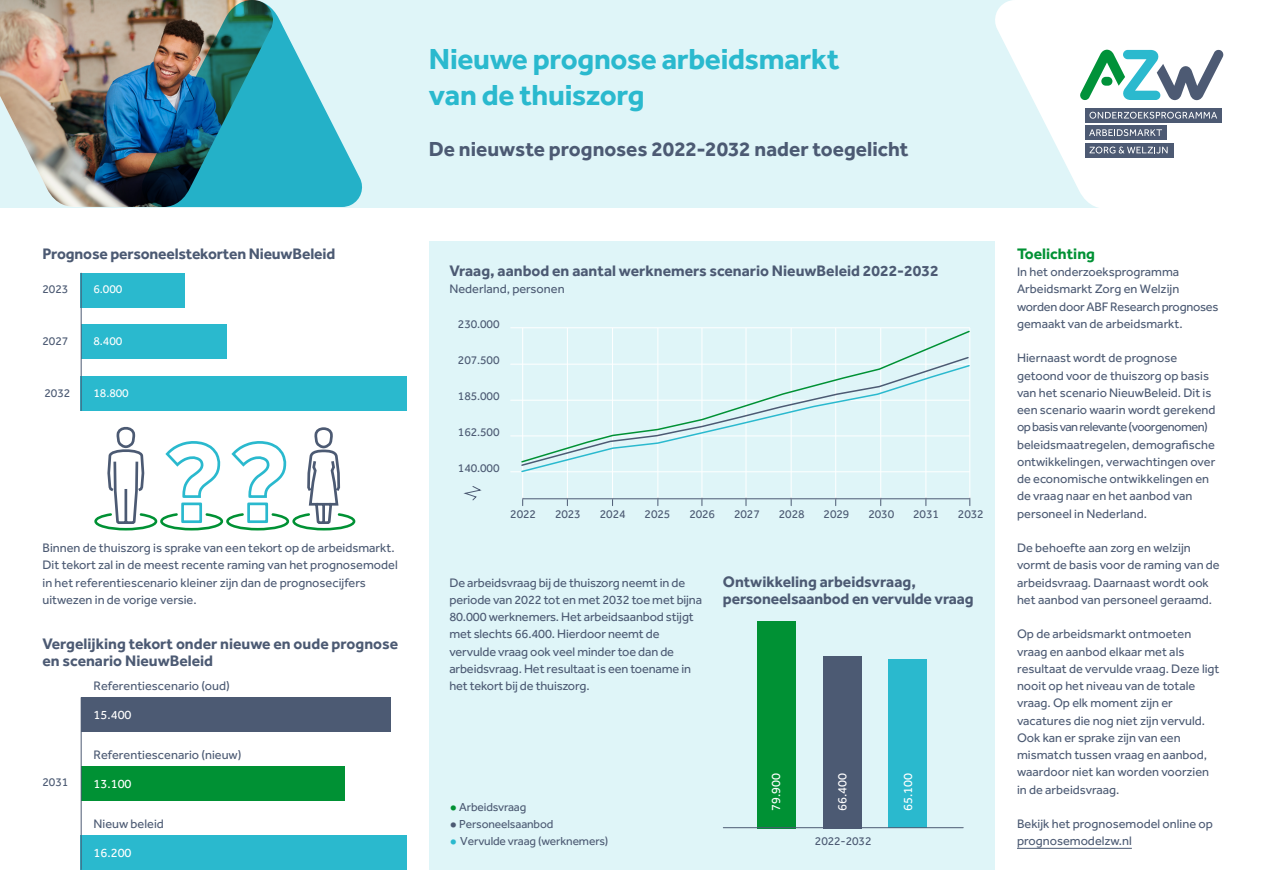
<style>
.page{position:relative;width:1263px;height:893px;background:#fff}
.page>*{position:absolute;margin:0;border:0;box-sizing:border-box;transform-origin:0 0}
.t1{font:700 30px/36px "Effra";letter-spacing:-.01em;color:#2ab9ce}
.t2{font:700 21px "Effra";color:#4c5a73}
.t3{font:700 15.75px/17.2px "Effra";color:#4c5a73}
.t4{font:700 15.75px "Effra";color:#009134}
.BODY{font:12.75px/17.2px "Effra";color:#4c5a73}
.BODY-2{font:12.75px "Effra";color:#fff}
.Bijschrift{font:12px "Effra";letter-spacing:-.01em;color:#4c5a73}
.BODY-3{font:12px "Effra";letter-spacing:-.01em;color:#4c5a73}
.BODY-4{font:12px "Effra";letter-spacing:-.01em;color:#fff}
.s1{font-weight:700;font-size:18px;color:#009134}
.s2{font-weight:700;font-size:18px}
.s3{font-weight:700;font-size:18px;color:#2ab9ce}
</style>
<div class="page">
<svg style="left:94px;top:426px;width:262px;height:105px"></svg>
<div style="left:429px;top:242px;width:565px;height:628px;background:#dff5f8"></div>
<hr style="left:1017px;top:848px;width:115px;height:1px;background:#4c5a73">
<div style="left:81px;top:376px;width:326px;height:35px;background:#2ab9ce"></div>
<div style="left:81px;top:325px;width:145px;height:34px;background:#2ab9ce"></div>
<div style="left:81px;top:273px;width:104px;height:34px;background:#2ab9ce"></div>
<div style="left:81px;top:697px;width:310px;height:35px;background:#4c5a73"></div>
<div style="left:81px;top:766px;width:263px;height:35px;background:#009134"></div>
<div style="left:81px;top:835px;width:326px;height:35px;background:#2ab9ce"></div>
<svg style="left:463px;top:486px;width:19px;height:15px"></svg>
<hr style="left:81px;top:273px;width:1px;height:138px;background:#4c5a73">
<hr style="left:81px;top:697px;width:1px;height:173px;background:#4c5a73">
<div style="left:757px;top:621px;width:38px;height:207px;background:#009134"></div>
<div style="left:823px;top:656px;width:38px;height:172px;background:#4c5a73"></div>
<div style="left:889px;top:659px;width:38px;height:169px;background:#2ab9ce"></div>
<hr style="left:723px;top:827px;width:240px;height:1px;background:#4c5a73">
<div style="left:0;top:0;width:1119px;height:207px;background:#dff5f8"></div>
<img style="left:0;top:0;width:139px;height:207px">
<svg style="left:992px;top:0;width:232px;height:208px;fill:#fff"></svg>
<div style="left:1085px;top:108px;width:137px;height:15px;background:#4d5a73"></div>
<div style="left:1085px;top:125px;width:82px;height:15px;background:#4d5a73"></div>
<svg style="left:1085px;top:143px;width:88px;height:14px"></svg>
<svg style="left:1089px;top:112px;width:128px;height:7px"></svg>
<svg style="left:1089px;top:147px;width:78px;height:6px"></svg>
<svg style="left:1080px;top:50px;width:143px;height:50px"></svg>
<div style="left:1101px;top:77px;width:11px;height:9px;background:#009239;border-radius:4px"></div>
<svg style="left:1089px;top:129px;width:73px;height:7px"></svg>
<img style="left:139px;top:0;width:223px;height:207px">
<hr style="left:511px;top:471px;width:458px;height:1px;background:#fff">
<hr style="left:511px;top:436px;width:458px;height:1px;background:#fff">
<hr style="left:511px;top:364px;width:458px;height:1px;background:#fff">
<hr style="left:511px;top:400px;width:458px;height:1px;background:#fff">
<hr style="left:511px;top:327px;width:458px;height:1px;background:#fff">
<hr style="left:522px;top:328px;width:1px;height:171px;background:#fff">
<hr style="left:567px;top:328px;width:1px;height:171px;background:#fff">
<hr style="left:612px;top:328px;width:1px;height:171px;background:#fff">
<hr style="left:657px;top:328px;width:1px;height:171px;background:#fff">
<hr style="left:701px;top:328px;width:1px;height:171px;background:#fff">
<hr style="left:746px;top:328px;width:1px;height:171px;background:#fff">
<hr style="left:791px;top:328px;width:1px;height:171px;background:#fff">
<hr style="left:835px;top:328px;width:1px;height:171px;background:#fff">
<hr style="left:880px;top:328px;width:1px;height:171px;background:#fff">
<hr style="left:925px;top:328px;width:1px;height:171px;background:#fff">
<hr style="left:969px;top:328px;width:1px;height:171px;background:#fff">
<hr style="left:523px;top:498px;width:447px;height:1px;background:#4c5a73">
<svg style="left:657px;top:329px;width:313px;height:27px"></svg>
<svg style="left:520px;top:364px;width:450px;height:109px"></svg>
<h2 class="t1" style="left:429px;top:40px;width:412px">Nieuwe prognose arbeidsmarkt van de thuiszorg</h2>
<h2 class="t2" style="left:429px;top:136px;width:481px">De nieuwste prognoses 2022-2032 nader toegelicht</h2>
<h3 class="t3" style="left:43px;top:245px;width:294px">Prognose personeelstekorten NieuwBeleid</h3>
<p class="BODY-3" style="left:43px;top:282px;width:27px">2023</p>
<p class="BODY-4" style="left:94px;top:282px;width:30px">6.000</p>
<p class="BODY-3" style="left:43px;top:334px;width:27px">2027</p>
<p class="BODY-3" style="left:45px;top:386px;width:27px">2032</p>
<p class="BODY-4" style="left:94px;top:334px;width:30px">8.400</p>
<p class="BODY-4" style="left:94px;top:386px;width:37px">18.800</p>
<p class="BODY" style="left:43px;top:539px;width:357px">Binnen de thuiszorg is sprake van een tekort op de arbeidsmarkt.<br>Dit tekort zal in de meest recente raming van het prognosemodel in het referentiescenario kleiner zijn dan de prognosecijfers uitwezen in de vorige versie.</p>
<h3 class="t3" style="left:43px;top:635px;width:357px">Vergelijking tekort onder nieuwe en oude prognose en scenario NieuwBeleid</h3>
<p class="BODY" style="left:94px;top:677px;width:138px">Referentiescenario (oud)</p>
<p class="BODY-2" style="left:94px;top:707px;width:40px">15.400</p>
<p class="BODY-3" style="left:43px;top:775px;width:27px">2031</p>
<p class="BODY" style="left:94px;top:746px;width:149px">Referentiescenario (nieuw)</p>
<p class="BODY-2" style="left:94px;top:776px;width:40px">13.100</p>
<p class="BODY" style="left:94px;top:815px;width:72px">Nieuw beleid</p>
<p class="BODY-2" style="left:94px;top:845px;width:40px">16.200</p>
<h3 class="t3" style="left:449px;top:262px;width:491px">Vraag, aanbod en aantal werknemers scenario NieuwBeleid 2022-2032</h3>
<p class="BODY" style="left:449px;top:280px;width:117px">Nederland, personen</p>
<p class="Bijschrift" style="left:458px;top:317px;width:43px">230.000</p>
<p class="Bijschrift" style="left:458px;top:353px;width:43px">207.500</p>
<p class="Bijschrift" style="left:458px;top:389px;width:43px">185.000</p>
<p class="Bijschrift" style="left:458px;top:425px;width:43px">162.500</p>
<p class="Bijschrift" style="left:458px;top:461px;width:43px">140.000</p>
<p class="Bijschrift" style="left:510px;top:506px;width:27px">2022</p>
<p class="Bijschrift" style="left:555px;top:506px;width:27px">2023</p>
<p class="Bijschrift" style="left:600px;top:506px;width:27px">2024</p>
<p class="Bijschrift" style="left:645px;top:506px;width:27px">2025</p>
<p class="Bijschrift" style="left:689px;top:506px;width:27px">2026</p>
<p class="Bijschrift" style="left:734px;top:506px;width:27px">2027</p>
<p class="Bijschrift" style="left:779px;top:506px;width:27px">2028</p>
<p class="Bijschrift" style="left:824px;top:506px;width:27px">2029</p>
<p class="Bijschrift" style="left:868px;top:506px;width:27px">2030</p>
<p class="Bijschrift" style="left:913px;top:506px;width:27px">2031</p>
<p class="Bijschrift" style="left:958px;top:506px;width:27px">2032</p>
<p class="BODY" style="left:449px;top:573px;width:254px">De arbeidsvraag bij de thuiszorg neemt in de periode van 2022 tot en met 2032 toe met bijna 80.000 werknemers. Het arbeidsaanbod stijgt met slechts 66.400. Hierdoor neemt de vervulde vraag ook veel minder toe dan de arbeidsvraag. Het resultaat is een toename in het tekort bij de thuiszorg.</p>
<h3 class="t3" style="left:723px;top:572px;width:252px">Ontwikkeling arbeidsvraag, personeelsaanbod en vervulde vraag</h3>
<p class="Bijschrift" style="left:449px;top:800px;width:78px"><span class="s1">•</span> Arbeidsvraag</p>
<p class="Bijschrift" style="left:449px;top:817px;width:106px"><span class="s2">•</span> Personeelsaanbod</p>
<p class="Bijschrift" style="left:449px;top:834px;width:160px"><span class="s3">•</span> Vervulde vraag (werknemers)</p>
<p class="BODY-2" style="left:769px;top:811px;width:40px;rotate:-90deg">79.900</p>
<p class="BODY-2" style="left:835px;top:811px;width:40px;rotate:-90deg">66.400</p>
<p class="BODY-2" style="left:900px;top:811px;width:40px;rotate:-90deg">65.100</p>
<p class="Bijschrift" style="left:815px;top:834px;width:58px">2022-2032</p>
<h3 class="t4" style="left:1017px;top:244px;width:79px">Toelichting</h3>
<p class="BODY" style="left:1017px;top:263px;width:203px">In het onderzoeksprogramma<br>Arbeidsmarkt Zorg en Welzijn worden door ABF Research prognoses gemaakt van de arbeidsmarkt.</p>
<p class="BODY" style="left:1017px;top:349px;width:200px">Hiernaast wordt de prognose getoond voor de thuiszorg op basis van het scenario NieuwBeleid. Dit is een scenario waarin wordt gerekend op basis van relevante (voorgenomen) beleidsmaatregelen, demografische ontwikkelingen, verwachtingen over de economische ontwikkelingen en de vraag naar en het aanbod van personeel in Nederland.</p>
<p class="BODY" style="left:1017px;top:539px;width:204px">De behoefte aan zorg en welzijn vormt de basis voor de raming van de arbeidsvraag. Daarnaast wordt ook het aanbod van personeel geraamd.</p>
<p class="BODY" style="left:1017px;top:625px;width:204px">Op de arbeidsmarkt ontmoeten vraag en aanbod elkaar met als resultaat de vervulde vraag. Deze ligt nooit op het niveau van de totale vraag. Op elk moment zijn er vacatures die nog niet zijn vervuld.<br>Ook kan er sprake zijn van een mismatch tussen vraag en aanbod, waardoor niet kan worden voorzien in de arbeidsvraag.</p>
<p class="BODY" style="left:1017px;top:815px;width:197px">Bekijk het prognosemodel online op prognosemodelzw.nl</p>
</div>
